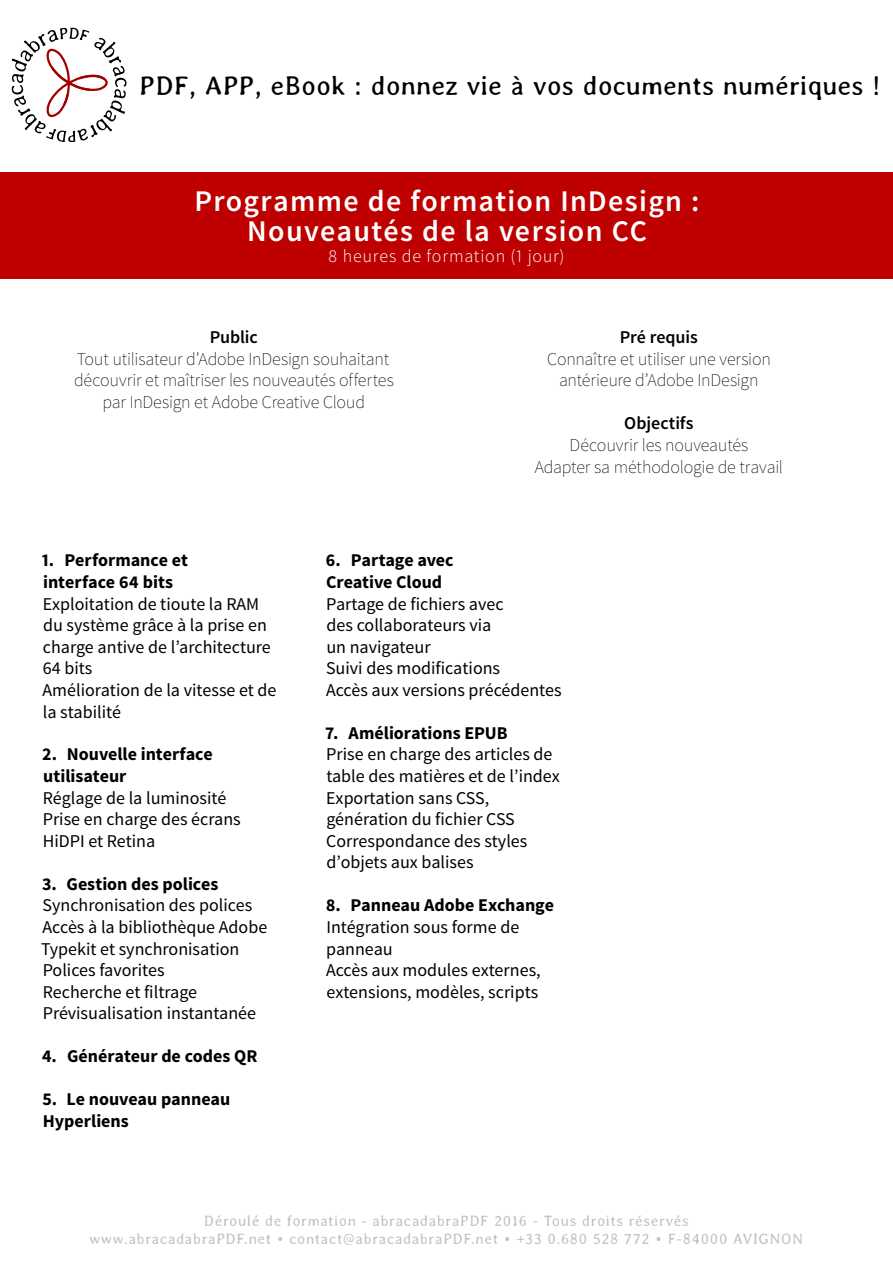
<style>
.page{position:relative;width:893px;height:1263px;background:#fff}
.page>*{position:absolute;margin:0;border:0;box-sizing:border-box;transform-origin:0 0}
.t1{font:600 30px/30px "Source Sans Pro";letter-spacing:.045em;color:#fff;text-align:center}
.t2{font:27px "Averia";color:#000}
.t3{font:18px/21.6px "Source Sans Pro";color:#000}
.t4{font:200 18px/21.6px "Source Sans Pro";letter-spacing:-.01em;color:#000;text-align:center}
.t5{font:700 18px/21.6px "Source Sans Pro";color:#000}
.t6{font:300 18px "Source Sans Pro";letter-spacing:.04em;color:#fff}
.t7{font:600 18px "Source Sans Pro";letter-spacing:-.005em;color:#000}
.t8{font:300 15px/18px "Averia";letter-spacing:.04em;color:#bfbfbf;text-align:center}
</style>
<div class="page">
<svg style="left:12px;top:28px;width:114px;height:114px"></svg>
<div style="left:0;top:172px;width:893px;height:107px;background:#be0000"></div>
<h2 class="t2" style="left:139px;top:71px;width:743px">PDF, APP, eBook : donnez vie à vos documents numériques !</h2>
<h1 class="t1" style="left:195px;top:187px;width:506px">Programme de formation InDesign :<br>Nouveautés de la version CC</h1>
<p class="t6" style="left:328px;top:246px;width:238px">8 heures de formation (1 jour)</p>
<p class="t7" style="left:210px;top:326px;width:50px">Public</p>
<p class="t4" style="left:74px;top:348px;width:321px">Tout utilisateur d’Adobe InDesign souhaitant découvrir et maîtriser les nouveautés offertes par InDesign et Adobe Creative Cloud</p>
<p class="t7" style="left:620px;top:326px;width:80px">Pré requis</p>
<p class="t4" style="left:547px;top:348px;width:225px">Connaître et utiliser une version antérieure d’Adobe InDesign</p>
<p class="t7" style="left:624px;top:412px;width:71px">Objectifs</p>
<p class="t4" style="left:535px;top:434px;width:250px">Découvrir les nouveautés<br>Adapter sa méthodologie de travail</p>
<p class="t5" style="left:42px;top:550px;width:148px">1. Performance et interface 64 bits</p>
<p class="t3" style="left:43px;top:593px;width:235px">Exploitation de tioute la RAM du système grâce à la prise en charge antive de l’architecture<br>64 bits<br>Amélioration de la vitesse et de la stabilité</p>
<p class="t5" style="left:42px;top:744px;width:172px">2. Nouvelle interface utilisateur</p>
<p class="t3" style="left:43px;top:787px;width:200px">Réglage de la luminosité<br>Prise en charge des écrans<br>HiDPI et Retina</p>
<p class="t5" style="left:42px;top:873px;width:178px">3. Gestion des polices</p>
<p class="t3" style="left:41px;top:895px;width:228px">Synchronisation des polices<br>Accès à la bibliothèque Adobe<br>Typekit et synchronisation<br>Polices favorites<br>Recherche et filtrage<br>Prévisualisation instantanée</p>
<p class="t5" style="left:42px;top:1046px;width:217px">4. Générateur de codes QR</p>
<p class="t5" style="left:43px;top:1089px;width:189px">5. Le nouveau panneau<br>Hyperliens</p>
<p class="t5" style="left:326px;top:550px;width:130px">6. Partage avec<br>Creative Cloud</p>
<p class="t3" style="left:326px;top:593px;width:237px">Partage de fichiers avec<br>des collaborateurs via<br>un navigateur<br>Suivi des modifications<br>Accès aux versions précédentes</p>
<p class="t5" style="left:325px;top:723px;width:184px">7. Améliorations EPUB</p>
<p class="t3" style="left:326px;top:744px;width:235px">Prise en charge des articles de table des matières et de l’index<br>Exportation sans CSS, génération du fichier CSS<br>Correspondance des styles d’objets aux balises</p>
<p class="t5" style="left:326px;top:895px;width:230px">8. Panneau Adobe Exchange</p>
<p class="t3" style="left:326px;top:916px;width:216px">Intégration sous forme de panneau<br>Accès aux modules externes, extensions, modèles, scripts</p>
<p class="t8" style="left:90px;top:1211px;width:715px">Déroulé de formation - abracadabraPDF 2016 - Tous droits réservés<br>www.abracadabraPDF.net • contact@abracadabraPDF.net • +33 0.680 528 772 • F-84000 AVIGNON</p>
</div>
